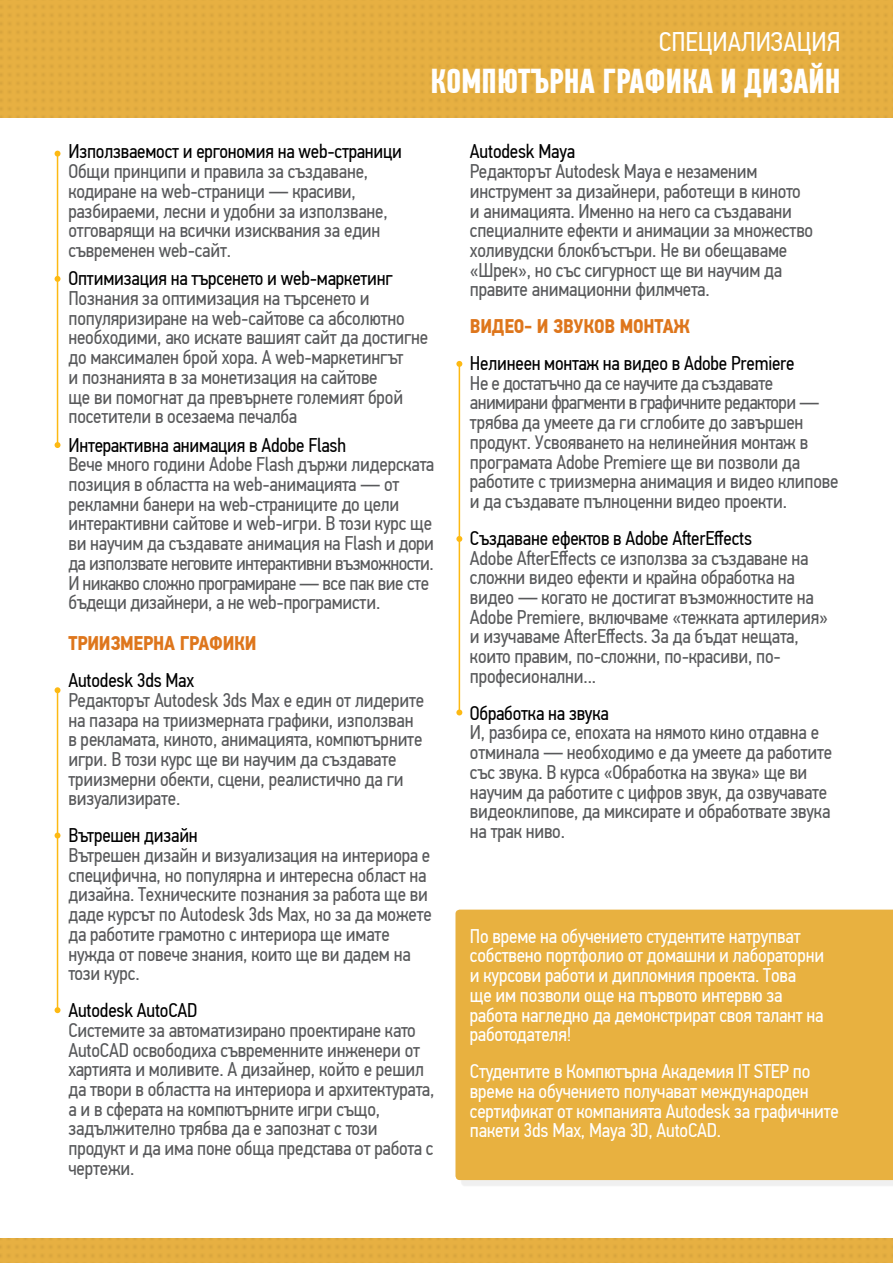
<style>
.page{position:relative;width:893px;height:1263px;background:#fff}
.page>*{position:absolute;margin:0;border:0;box-sizing:border-box;transform-origin:0 0}
.t1{font:700 34.5px "PF Din Text Comp Pro";color:#fff}
.t2{font:27px "PF Din Text Cond Pro";color:#fff}
.t3{font:19.8px/19.6px "PF Din Text Cond Pro";letter-spacing:-.01em;color:#58595b}
.t4{font:19.8px/19.6px "PF Din Text Cond Pro";letter-spacing:-.01em;color:#fff}
.t5{font:19.8px "PF Din Text Cond Pro";letter-spacing:-.01em;color:#000}
.t6{font:700 19.8px "PF Din Text Cond Pro";letter-spacing:-.01em;color:#de761c}
</style>
<div class="page">
<div style="left:460px;top:915px;width:433px;height:271px;background:#000;opacity:.06"></div>
<div style="left:455px;top:909px;width:438px;height:271px;background:#e8b140"></div>
<div style="left:1px;top:1239px;width:892px;height:24px;background:#e7b042"></div>
<div style="left:0;top:0;width:893px;height:117px;background:#e6af42"></div>
<hr style="left:57px;top:155px;width:1px;height:290px;background:#fdb913">
<hr style="left:57px;top:690px;width:1px;height:319px;background:#fdb913">
<svg style="left:55px;top:151px;width:6px;height:6px"></svg>
<svg style="left:55px;top:276px;width:6px;height:6px"></svg>
<svg style="left:55px;top:442px;width:6px;height:6px"></svg>
<svg style="left:55px;top:687px;width:6px;height:6px"></svg>
<svg style="left:55px;top:832px;width:6px;height:6px"></svg>
<svg style="left:55px;top:1007px;width:6px;height:6px"></svg>
<hr style="left:459px;top:364px;width:1px;height:349px;background:#fdb913">
<svg style="left:456px;top:361px;width:6px;height:6px"></svg>
<svg style="left:456px;top:536px;width:6px;height:6px"></svg>
<svg style="left:456px;top:709px;width:6px;height:6px"></svg>
<h2 class="t2" style="left:659px;top:25px;width:183px">СПЕЦИАЛИЗАЦИЯ</h2>
<h1 class="t1" style="left:430px;top:60px;width:412px">КОМПЮТЪРНА ГРАФИКА И ДИЗАЙН</h1>
<p class="t5" style="left:68px;top:140px;width:335px">Използваемост и ергономия на web-страници</p>
<p class="t3" style="left:68px;top:162px;width:321px">Общи принципи и правила за създаване, кодиране на web-страници — красиви, разбираеми, лесни и удобни за използване, отговарящи на всички изисквания за един съвременен web-сайт.</p>
<p class="t5" style="left:68px;top:267px;width:326px">Оптимизация на търсенето и web-маркетинг</p>
<p class="t3" style="left:68px;top:288px;width:361px">Познания за оптимизация на търсенето и популяризиране на web-сайтове са абсолютно необходими, ако искате вашият сайт да достигне до максимален брой хора. А web-маркетингът<br>и познанията в за монетизация на сайтове<br>ще ви помогнат да превърнете големият брой посетители в осезаема печалба</p>
<p class="t5" style="left:68px;top:433px;width:279px">Интерактивна анимация в Adobe Flash</p>
<p class="t3" style="left:68px;top:455px;width:367px">Вече много години Adobe Flash държи лидерската позиция в областта на web-анимацията — от рекламни банери на web-страниците до цели интерактивни сайтове и web-игри. В този курс ще ви научим да създавате анимация на Flash и дори да използвате неговите интерактивни възможности.<br>И никакво сложно програмиране — все пак вие сте бъдещи дизайнери, а не web-програмисти.</p>
<p class="t6" style="left:68px;top:631px;width:190px">ТРИИЗМЕРНА ГРАФИКИ</p>
<p class="t5" style="left:68px;top:668px;width:127px">Autodesk 3ds Max</p>
<p class="t3" style="left:68px;top:690px;width:357px">Редакторът Autodesk 3ds Max е един от лидерите на пазара на триизмерната графики, използван в рекламата, киното, анимацията, компютърните игри. В този курс ще ви научим да създавате триизмерни обекти, сцени, реалистично да ги визуализирате.</p>
<p class="t5" style="left:68px;top:824px;width:131px">Вътрешен дизайн</p>
<p class="t3" style="left:68px;top:845px;width:365px">Вътрешен дизайн и визуализация на интериора е специфична, но популярна и интересна област на дизайна. Техническите познания за работа ще ви даде курсът по Autodesk 3ds Max, но за да можете да работите грамотно с интериора ще имате нужда от повече знания, които ще ви дадем на този курс.</p>
<p class="t5" style="left:68px;top:998px;width:130px">Autodesk AutoCAD</p>
<p class="t3" style="left:68px;top:1020px;width:367px">Системите за автоматизирано проектиране като AutoCAD освободиха съвременните инженери от хартията и моливите. А дизайнер, който е решил да твори в областта на интериора и архитектурата, а и в сферата на компютърните игри също, задължително трябва да е запознат с този продукт и да има поне обща представа от работа с чертежи.</p>
<p class="t5" style="left:470px;top:140px;width:107px">Autodesk Maya</p>
<p class="t3" style="left:470px;top:162px;width:345px">Редакторът Autodesk Maya е незаменим инструмент за дизайнери, работещи в киното и анимацията. Именно на него са създавани специалните ефекти и анимации за множество холивудски блокбъстъри. Не ви обещаваме «Шрек», но със сигурност ще ви научим да правите анимационни филмчета.</p>
<p class="t6" style="left:470px;top:314px;width:222px">ВИДЕО- И ЗВУКОВ МОНТАЖ</p>
<p class="t5" style="left:470px;top:351px;width:326px">Нелинеен монтаж на видео в Adobe Premiere</p>
<p class="t3" style="left:470px;top:373px;width:370px">Не е достатъчно да се научите да създавате анимирани фрагменти в графичните редактори — трябва да умеете да ги сглобите до завършен продукт. Усвояването на нелинейния монтаж в програмата Adobe Premiere ще ви позволи да работите с триизмерна анимация и видео клипове и да създавате пълноценни видео проекти.</p>
<p class="t5" style="left:470px;top:526px;width:284px">Създаване ефектов в Adobe AfterEffects</p>
<p class="t3" style="left:470px;top:548px;width:360px">Adobe AfterEffects се използва за създаване на сложни видео ефекти и крайна обработка на видео — когато не достигат възможностите на Adobe Premiere, включваме «тежката артилерия» и изучаваме AfterEffects. За да бъдат нещата, които правим, по-сложни, по-красиви, по&shy;професионални...</p>
<p class="t5" style="left:470px;top:701px;width:140px">Обработка на звука</p>
<p class="t3" style="left:470px;top:723px;width:364px">И, разбира се, епохата на нямото кино отдавна е отминала — необходимо е да умеете да работите със звука. В курса «Обработка на звука» ще ви научим да работите с цифров звук, да озвучавате видеоклипове, да миксирате и обработвате звука на трак ниво.</p>
<p class="t4" style="left:470px;top:926px;width:356px">По време на обучението студентите натрупват собствено портфолио от домашни и лабораторни и курсови работи и дипломния проекта. Това<br>ще им позволи още на първото интервю за работа нагледно да демонстрират своя талант на работодателя!</p>
<p class="t4" style="left:470px;top:1061px;width:370px">Студентите в Компютърна Академия IT STEP по време на обучението получават международен сертификат от компанията Autodesk за графичните пакети 3ds Max, Maya 3D, AutoCAD.</p>
</div>
